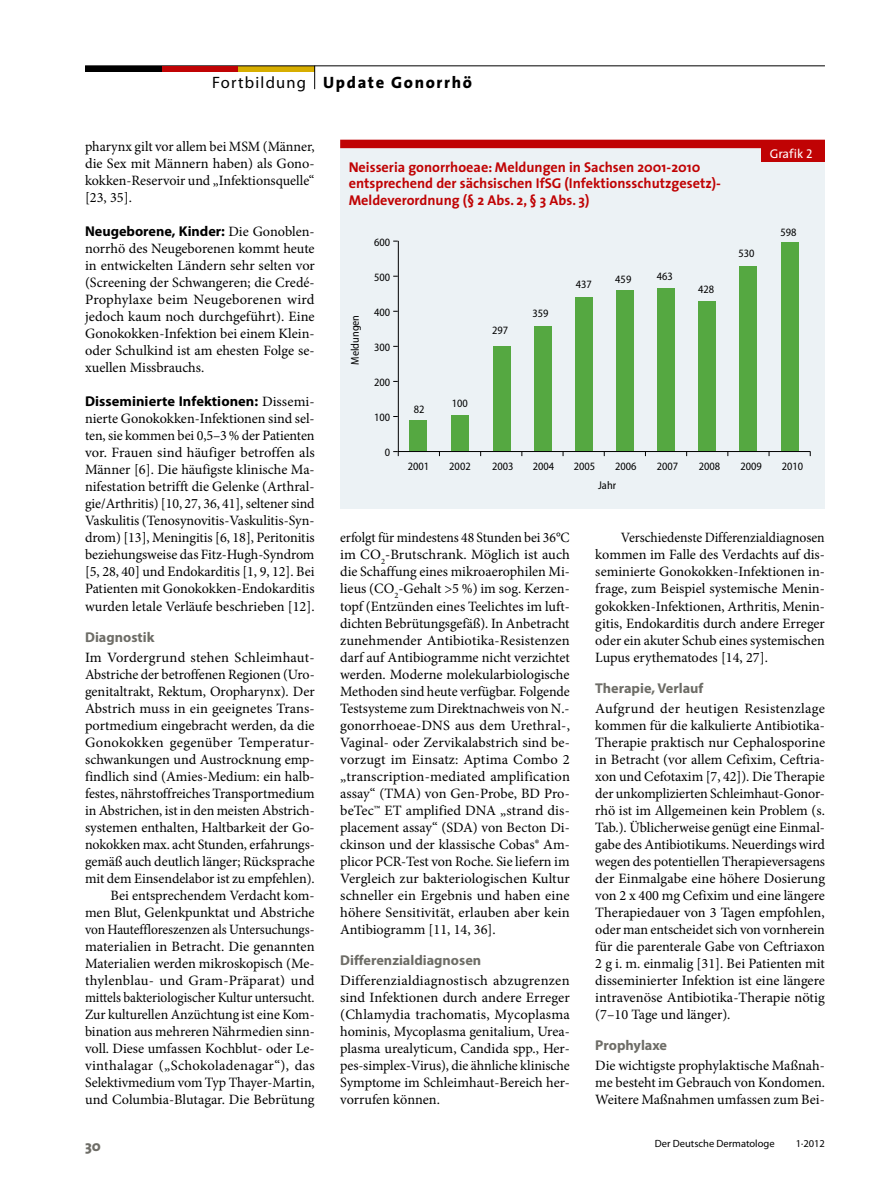
<style>
.page{position:relative;width:893px;height:1187px;background:#fff}
.page>*{position:absolute;margin:0;border:0;box-sizing:border-box;transform-origin:0 0}
.t1{font:800 16.5px "The Sans";letter-spacing:.1em;color:#000}
.t2{font:16.5px "Myriad Pro";letter-spacing:.075em;color:#000}
.t3{font:800 15px "The Sans";color:#6e6d67}
.FB_07_copy{font:14.25px/17px "Minion Pro";letter-spacing:-.005em;color:#000;text-align:justify}
.BP_08_copy_einzug{font:14.25px/17px "Minion Pro";color:#000;text-align:justify;scale:.96 1}
.BP_08_copy_einzug-2{font:14.25px/17px "Minion Pro";color:#000;text-align:justify}
.GRAF_02_Head{font:700 14.25px/16.5px "The Sans";color:#c00304}
.FB_08_copy_einzug{font:14.25px/17px "Minion Pro";color:#000;text-align:justify}
.FB_09_zwischen{font:700 14.25px "Myriad Pro";color:#6e6d67}
.GRAF_01_GRAFIK{font:12.75px "The Sans";color:#fff}
.t4{font:semi-condensed 11.25px "Myriad Pro";color:#000}
.t5{font:10.5px "Myriad Pro";color:#000}
.s1{font-family:"Myriad Pro";font-weight:700}
.s2{font-family:"The Sans Caps"}
</style>
<div class="page">
<div style="left:238px;top:66px;width:77px;height:5px;background:#d7ae00"></div>
<hr style="left:85px;top:66px;width:740px;height:1px;background:#000">
<div style="left:162px;top:66px;width:76px;height:5px;background:#c00304"></div>
<svg style="left:314px;top:66px;width:1px;height:23px"></svg>
<div style="left:85px;top:66px;width:77px;height:5px;background:#000"></div>
<div style="left:340px;top:143px;width:485px;height:365px;background:#ecf2f5"></div>
<svg style="left:398px;top:240px;width:412px;height:212px"></svg>
<svg style="left:393px;top:451px;width:6px;height:5px"></svg>
<div style="left:340px;top:140px;width:485px;height:8px;background:#c00304"></div>
<div style="left:761px;top:141px;width:64px;height:21px;background:#c00304"></div>
<p class="t2" style="left:212px;top:72px;width:96px">Fortbildung</p>
<p class="t1" style="left:323px;top:72px;width:150px">Update Gonorrhö</p>
<p class="FB_08_copy_einzug" style="left:85px;top:138px;width:231px">pharynx gilt vor allem bei MSM (Männer, die Sex mit Männern haben) als Gono&shy;kokken-Reservoir und „Infektionsquelle“ [23, 35].</p>
<p class="FB_07_copy" style="left:85px;top:223px;width:231px"><span class="s1">Neugeborene, Kinder:</span> Die Gonoblen&shy;norrhö des Neugeborenen kommt heute in entwickelten Ländern sehr selten vor (Screening der Schwangeren; die Credé-Prophylaxe beim Neugeborenen wird jedoch kaum noch durchgeführt). Eine Gonokokken-Infektion bei einem Klein&shy;oder Schulkind ist am ehesten Folge se&shy;xuellen Missbrauchs.</p>
<p class="FB_07_copy" style="left:85px;top:393px;width:231px"><span class="s1">Disseminierte Infektionen:</span> Dissemi&shy;nierte Gonokokken-Infektionen sind sel&shy;ten, sie kommen bei 0,5–3% der Patienten vor. Frauen sind häufiger betroffen als Männer [6]. Die häufigste klinische Ma&shy;nifestation betrifft die Gelenke (Arthral&shy;gie/Arthritis) [10, 27, 36, 41], seltener sind Vaskulitis (Tenosynovitis-Vaskulitis-Syn&shy;drom) [13], Meningitis [6, 18], Peritonitis beziehungsweise das Fitz-Hugh-Syndrom [5, 28, 40] und Endokarditis [1, 9, 12]. Bei Patienten mit Gonokokken-Endokarditis wurden letale Verläufe beschrieben [12].</p>
<p class="FB_09_zwischen" style="left:85px;top:627px;width:71px">Diagnostik</p>
<p class="FB_07_copy" style="left:85px;top:648px;width:231px">Im Vordergrund stehen Schleimhaut-Abstriche der betroffenen Regionen (Uro&shy;genitaltrakt, Rektum, Oropharynx). Der Abstrich muss in ein geeignetes Trans&shy;portmedium eingebracht werden, da die Gonokokken gegenüber Temperatur&shy;schwankungen und Austrocknung emp&shy;findlich sind (Amies-Medium: ein halb&shy;festes, nährstoffreiches Transportmedium in Abstrichen, ist in den meisten Abstrich&shy;systemen enthalten, Haltbarkeit der Go&shy;nokokken max. acht Stunden, erfahrungs&shy;gemäß auch deutlich länger; Rücksprache mit dem Einsendelabor ist zu empfehlen).</p>
<p class="BP_08_copy_einzug-2" style="left:85px;top:886px;width:231px;text-indent:26px">Bei entsprechendem Verdacht kom&shy;men Blut, Gelenkpunktat und Abstriche von Hauteffloreszenzen als Untersuchungs&shy;materialien in Betracht. Die genannten Materialien werden mikroskopisch (Me&shy;thylenblau- und Gram-Präparat) und mittels bakteriologischer Kultur untersucht.<br>Zur kulturellen Anzüchtung ist eine Kom&shy;bination aus mehreren Nährmedien sinn&shy;voll. Diese umfassen Kochblut- oder Le&shy;vinthalagar („Schokoladenagar“), das Selektivmedium vom Typ Thayer-Martin, und Columbia-Blutagar. Die Bebrütung</p>
<p class="t3" style="left:85px;top:1135px;width:17px">30</p>
<p class="GRAF_02_Head" style="left:349px;top:159px;width:374px">Neisseria gonorrhoeae: Meldungen in Sachsen 2001-2010 entsprechend der sächsischen IfSG (Infektionsschutzgesetz)-<br>Meldeverordnung (§ 2 Abs. 2, § 3 Abs. 3)</p>
<p class="t4" style="left:349px;top:365px;width:51px;rotate:-90deg">Meldungen</p>
<p class="t4" style="left:374px;top:236px;width:18px">600</p>
<p class="t4" style="left:374px;top:271px;width:18px">500</p>
<p class="t4" style="left:374px;top:306px;width:18px">400</p>
<p class="t4" style="left:374px;top:341px;width:18px">300</p>
<p class="t4" style="left:374px;top:376px;width:18px">200</p>
<p class="t4" style="left:374px;top:411px;width:18px">100</p>
<p class="t4" style="left:385px;top:446px;width:7px">0</p>
<p class="t4" style="left:414px;top:403px;width:12px">82</p>
<p class="t4" style="left:492px;top:324px;width:18px">297</p>
<p class="t4" style="left:532px;top:307px;width:18px">359</p>
<p class="t4" style="left:452px;top:397px;width:18px">100</p>
<p class="t4" style="left:576px;top:278px;width:18px">437</p>
<p class="t4" style="left:615px;top:273px;width:18px">459</p>
<p class="t4" style="left:657px;top:270px;width:18px">463</p>
<p class="t4" style="left:698px;top:283px;width:18px">428</p>
<p class="GRAF_01_GRAFIK" style="left:770px;top:145px;width:44px">Grafik <span class="s2">2</span></p>
<p class="t4" style="left:738px;top:247px;width:18px">530</p>
<p class="t4" style="left:781px;top:226px;width:18px">598</p>
<p class="t4" style="left:408px;top:459px;width:23px">2001</p>
<p class="t4" style="left:449px;top:459px;width:23px">2002</p>
<p class="t4" style="left:492px;top:459px;width:23px">2003</p>
<p class="t4" style="left:533px;top:459px;width:23px">2004</p>
<p class="t4" style="left:574px;top:459px;width:23px">2005</p>
<p class="t4" style="left:615px;top:459px;width:23px">2006</p>
<p class="t4" style="left:657px;top:459px;width:23px">2007</p>
<p class="t4" style="left:699px;top:459px;width:23px">2008</p>
<p class="t4" style="left:740px;top:459px;width:23px">2009</p>
<p class="t4" style="left:782px;top:459px;width:23px">2010</p>
<p class="t4" style="left:598px;top:478px;width:19px">Jahr</p>
<p class="BP_08_copy_einzug" style="left:340px;top:529px;width:241px">erfolgt für mindestens 48 Stunden bei 36°C im CO<sub>2</sub>-Brutschrank. Möglich ist auch die Schaffung eines mikroaerophilen Mi&shy;lieus (CO<sub>2</sub>-Gehalt &gt;5 %) im sog. Kerzen&shy;topf (Entzünden eines Teelichtes im luft&shy;dichten Bebrütungsgefäß). In Anbetracht zunehmender Antibiotika-Resistenzen darf auf Antibiogramme nicht verzichtet werden. Moderne molekularbiologische Methoden sind heute verfügbar. Folgende Testsysteme zum Direktnachweis von N.- gonorrhoeae-DNS aus dem Urethral-, Vaginal- oder Zervikalabstrich sind be&shy;vorzugt im Einsatz: Aptima Combo 2 „transcription-mediated amplification assay“ (TMA) von Gen-Probe, BD Pro&shy;beTec™ ET amplified DNA „strand dis&shy;placement assay“ (SDA) von Becton Di&shy;ckinson und der klassische Cobas® Am&shy;plicor PCR-Test von Roche. Sie liefern im Vergleich zur bakteriologischen Kultur schneller ein Ergebnis und haben eine höhere Sensitivität, erlauben aber kein Antibiogramm [11, 14, 36].</p>
<p class="FB_09_zwischen" style="left:340px;top:950px;width:143px">Differenzialdiagnosen</p>
<p class="FB_07_copy" style="left:340px;top:971px;width:231px">Differenzialdiagnostisch abzugrenzen sind Infektionen durch andere Erreger (Chlamydia trachomatis, Mycoplasma hominis, Mycoplasma genitalium, Urea&shy;plasma urealyticum, Candida spp., Her&shy;pes-simplex-Virus), die ähnliche klinische Symptome im Schleimhaut-Bereich her&shy;vorrufen können.</p>
<p class="BP_08_copy_einzug" style="left:595px;top:529px;width:241px;text-indent:26px">Verschiedenste Differenzialdiagnosen kommen im Falle des Verdachts auf dis&shy;seminierte Gonokokken-Infektionen in&shy;frage, zum Beispiel systemische Menin&shy;gokokken-Infektionen, Arthritis, Menin&shy;gitis, Endokarditis durch andere Erreger oder ein akuter Schub eines systemischen Lupus erythematodes [14, 27].</p>
<p class="FB_09_zwischen" style="left:595px;top:678px;width:110px">Therapie, Verlauf</p>
<p class="FB_07_copy" style="left:595px;top:699px;width:231px">Aufgrund der heutigen Resistenzlage kommen für die kalkulierte Antibiotika-Therapie praktisch nur Cephalosporine in Betracht (vor allem Cefixim, Ceftria&shy;xon und Cefotaxim [7, 42]). Die Therapie der unkomplizierten Schleimhaut-Gonor&shy;rhö ist im Allgemeinen kein Problem (s.<br>Tab.). Üblicherweise genügt eine Einmal&shy;gabe des Antibiotikums. Neuerdings wird wegen des potentiellen Therapieversagens der Einmalgabe eine höhere Dosierung von 2 x 400 mg Cefixim und eine längere Therapiedauer von 3 Tagen empfohlen, oder man entscheidet sich von vornherein für die parenterale Gabe von Ceftriaxon 2 g i. m. einmalig [31]. Bei Patienten mit disseminierter Infektion ist eine längere intravenöse Antibiotika-Therapie nötig (7–10 Tage und länger).</p>
<p class="FB_09_zwischen" style="left:595px;top:1035px;width:73px">Prophylaxe</p>
<p class="FB_07_copy" style="left:595px;top:1056px;width:231px">Die wichtigste prophylaktische Maßnah&shy;me besteht im Gebrauch von Kondomen.<br>Weitere Maßnahmen umfassen zum Bei-</p>
<p class="t5" style="left:655px;top:1137px;width:121px">Der Deutsche Dermatologe</p>
<p class="t5" style="left:796px;top:1137px;width:31px">1·2012</p>
</div>
